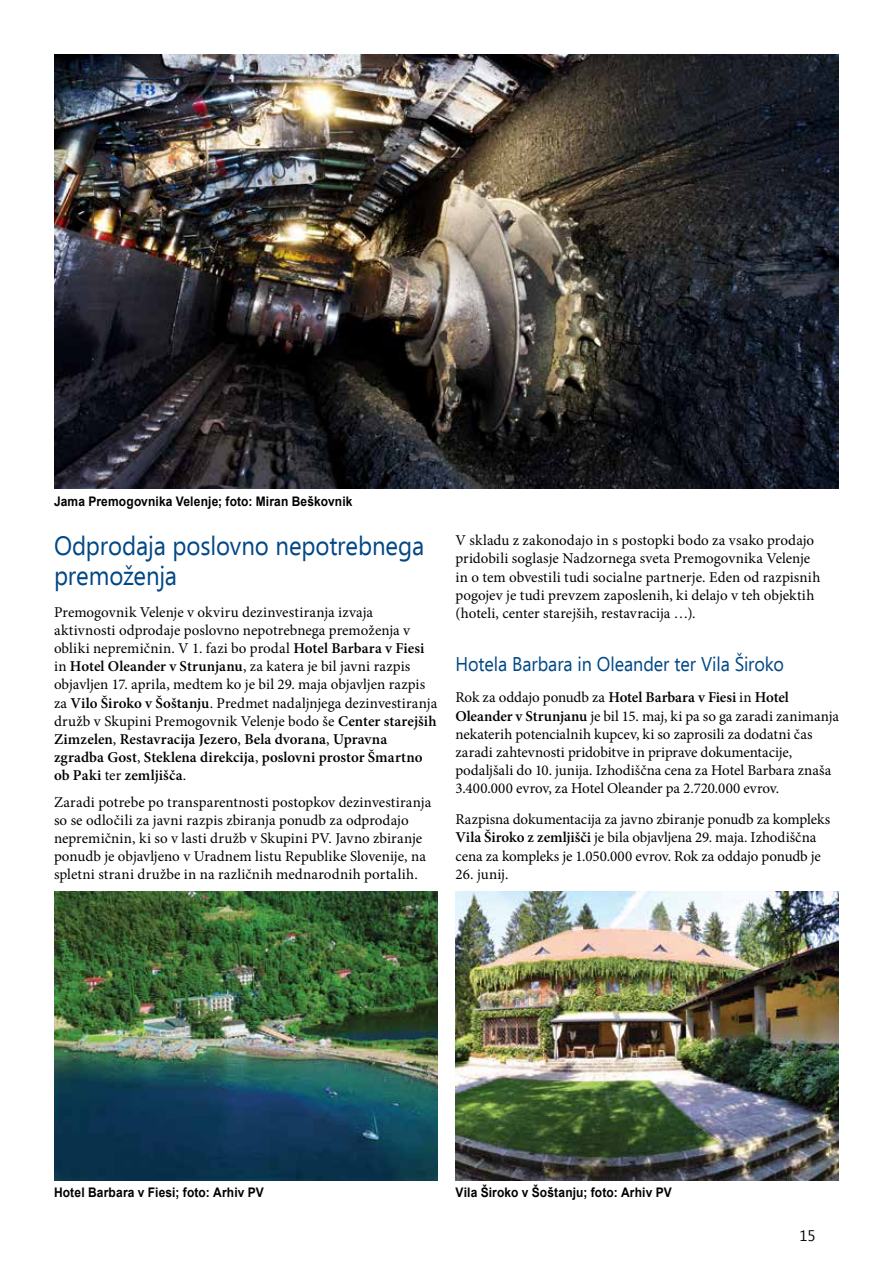
<style>
.page{position:relative;width:893px;height:1263px;background:#fff}
.page>*{position:absolute;margin:0;border:0;box-sizing:border-box;transform-origin:0 0}
.t1{font:26.4px/30.2px "Ebrima";letter-spacing:-.005em;color:#004785;scale:.91 1}
.t2{font:19.8px "Ebrima";letter-spacing:-.005em;color:#004785;scale:.91 1}
.t3{font:15px/18.1px "Minion Pro";color:#000}
.t4{font:15px "Ebrima";color:#000}
.t5{font:700 13.2px "Arial";letter-spacing:.01em;color:#000;scale:.91 1}
.s1{font-weight:600}
</style>
<div class="page">
<img style="left:54px;top:54px;width:785px;height:435px">
<img style="left:54px;top:891px;width:383px;height:289px">
<img style="left:455px;top:891px;width:384px;height:290px">
<p class="t5" style="left:54px;top:492px;width:330px">Jama Premogovnika Velenje; foto: Miran Beškovnik</p>
<h1 class="t1" style="left:54px;top:532px;width:408px">Odprodaja poslovno nepotrebnega premoženja</h1>
<p class="t3" style="left:54px;top:603px;width:385px">Premogovnik Velenje v okviru dezinvestiranja izvaja aktivnosti odprodaje poslovno nepotrebnega premoženja v obliki nepremičnin. V 1. fazi bo prodal <span class="s1">Hotel Barbara v Fiesi </span>in <span class="s1">Hotel Oleander v Strunjanu</span>, za katera je bil javni razpis objavljen 17. aprila, medtem ko je bil 29. maja objavljen razpis za <span class="s1">Vilo Široko v Šoštanju</span>. Predmet nadaljnjega dezinvestiranja družb v Skupini Premogovnik Velenje bodo še <span class="s1">Center starejših Zimzelen</span>, <span class="s1">Restavracija Jezero</span>, <span class="s1">Bela dvorana</span>, <span class="s1">Upravna zgradba Gost</span>, <span class="s1">Steklena direkcija</span>, <span class="s1">poslovni prostor Šmartno ob Paki</span> ter <span class="s1">zemljišča</span>.</p>
<p class="t3" style="left:54px;top:793px;width:379px">Zaradi potrebe po transparentnosti postopkov dezinvestiranja so se odločili za javni razpis zbiranja ponudb za odprodajo nepremičnin, ki so v lasti družb v Skupini PV. Javno zbiranje ponudb je objavljeno v Uradnem listu Republike Slovenije, na spletni strani družbe in na različnih mednarodnih portalih.</p>
<p class="t3" style="left:455px;top:531px;width:366px">V skladu z zakonodajo in s postopki bodo za vsako prodajo pridobili soglasje Nadzornega sveta Premogovnika Velenje in o tem obvestili tudi socialne partnerje. Eden od razpisnih pogojev je tudi prevzem zaposlenih, ki delajo v teh objektih (hoteli, center starejših, restavracija …).</p>
<h2 class="t2" style="left:455px;top:650px;width:362px">Hotela Barbara in Oleander ter Vila Široko</h2>
<p class="t3" style="left:455px;top:689px;width:385px">Rok za oddajo ponudb za <span class="s1">Hotel Barbara v Fiesi</span> in <span class="s1">Hotel Oleander v Strunjanu</span> je bil 15. maj, ki pa so ga zaradi zanimanja nekaterih potencialnih kupcev, ki so zaprosili za dodatni čas zaradi zahtevnosti pridobitve in priprave dokumentacije, podaljšali do 10. junija. Izhodiščna cena za Hotel Barbara znaša 3.400.000 evrov, za Hotel Oleander pa 2.720.000 evrov.</p>
<p class="t3" style="left:455px;top:810px;width:376px">Razpisna dokumentacija za javno zbiranje ponudb za kompleks<br><span class="s1">Vila Široko z zemljišči</span> je bila objavljena 29. maja. Izhodiščna cena za kompleks je 1.050.000 evrov. Rok za oddajo ponudb je</p>
<p class="t3" style="left:455px;top:865px;width:55px">26. junij.</p>
<p class="t5" style="left:54px;top:1183px;width:232px">Hotel Barbara v Fiesi; foto: Arhiv PV</p>
<p class="t5" style="left:455px;top:1183px;width:239px">Vila Široko v Šoštanju; foto: Arhiv PV</p>
<p class="t4" style="left:799px;top:1225px;width:18px">15</p>
</div>
